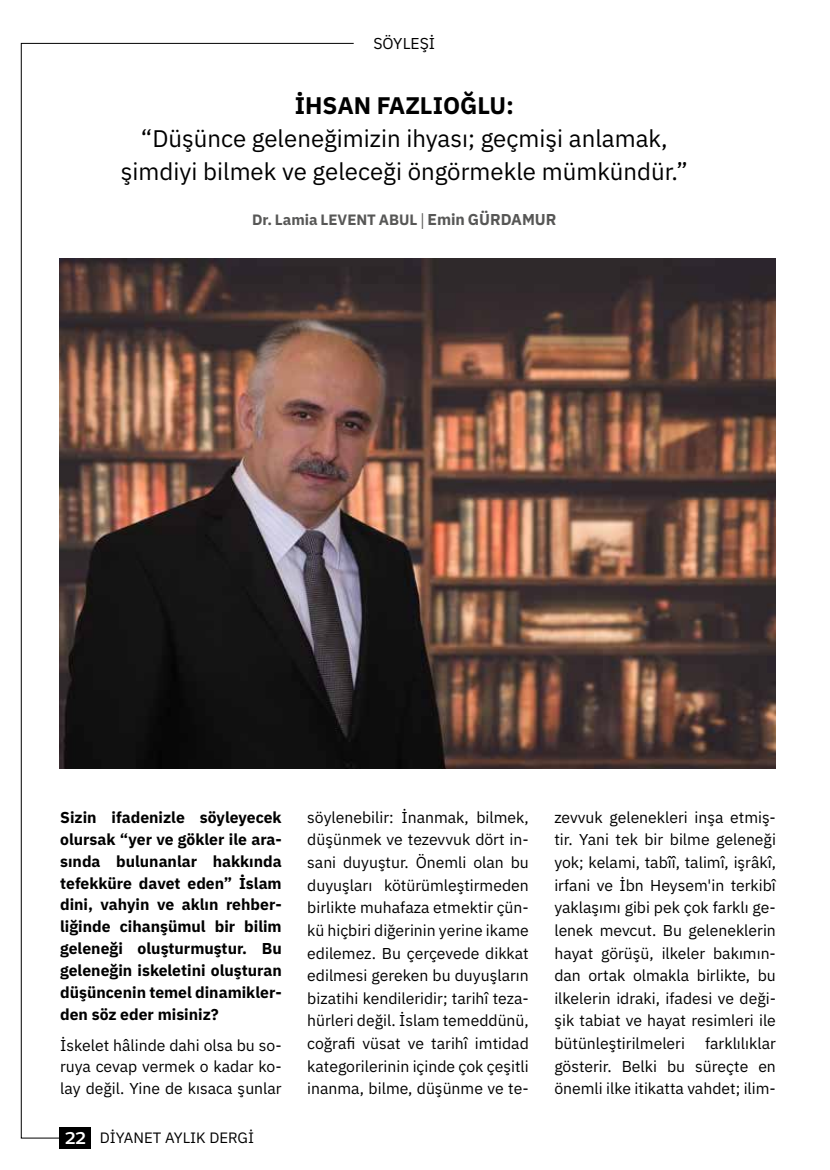
<style>
.page{position:relative;width:830px;height:1170px;background:#fff}
.page>*{position:absolute;margin:0;border:0;box-sizing:border-box;transform-origin:0 0}
.t1{font:24px/33px "IBM Plex Sans";color:#000;text-align:center}
.t2{font:700 24px "IBM Plex Sans";color:#000}
.t3{font:15.75px/22.6px "IBM Plex Sans";color:#000;text-align:justify}
.t4{font:700 15.75px/21.9px "IBM Plex Sans";color:#000;text-align:justify}
.t5{font:700 15px "IBM Plex Sans";color:#575756}
.t6{font:15px "IBM Plex Sans";color:#000}
.s1{font-family:"Minion Pro";font-weight:400;font-size:15.75px}
.s2{font-size:15.75px}
.s3{font-family:"Gentona";font-weight:500;font-size:19.5px;color:#fff}
</style>
<div class="page">
<div style="left:60px;top:1127px;width:31px;height:21px;background:#000"></div>
<svg style="left:21px;top:43px;width:333px;height:1095px"></svg>
<img style="left:60px;top:258px;width:715px;height:510px">
<p class="t3" style="left:373px;top:30px;width:63px">SÖYLEŞİ</p>
<h1 class="t2" style="left:294px;top:87px;width:221px">İHSAN FAZLIOĞLU:</h1>
<h1 class="t1" style="left:121px;top:120px;width:568px">“Düşünce geleneğimizin ihyası; geçmişi anlamak, şimdiyi bilmek ve geleceği öngörmekle mümkündür.”</h1>
<p class="t5" style="left:252px;top:208px;width:306px">Dr. Lamia LEVENT ABUL <span class="s1">|</span> <span class="s2">Emin GÜRDAMUR</span></p>
<p class="t4" style="left:60px;top:804px;width:223px">Sizin ifadenizle söyleyecek olursak “yer ve gökler ile ara&shy;sında bulunanlar hakkında tefekküre davet eden” İslam dini, vahyin ve aklın rehber&shy;liğinde cihanşümul bir bilim geleneği oluşturmuştur. Bu geleneğin iskeletini oluşturan düşüncenin temel dinamikler&shy;den söz eder misiniz?</p>
<p class="t3" style="left:60px;top:1032px;width:223px;line-height:21.9px">İskelet hâlinde dahi olsa bu so&shy;ruya cevap vermek o kadar ko&shy;lay değil. Yine de kısaca şunlar</p>
<p class="t6" style="left:65px;top:1125px;width:190px"><span class="s3">22</span> DİYANET AYLIK DERGİ</p>
<p class="t3" style="left:307px;top:804px;width:223px">söylenebilir: İnanmak, bilmek, düşünmek ve tezevvuk dört in&shy;sani duyuştur. Önemli olan bu duyuşları kötürümleştirmeden birlikte muhafaza etmektir çün&shy;kü hiçbiri diğerinin yerine ikame edilemez. Bu çerçevede dikkat edilmesi gereken bu duyuşların bizatihi kendileridir; tarihî teza&shy;hürleri değil. İslam temeddünü, coğrafi vüsat ve tarihî imtidad kategorilerinin içinde çok çeşitli inanma, bilme, düşünme ve te-</p>
<p class="t3" style="left:554px;top:804px;width:223px">zevvuk gelenekleri inşa etmiş&shy;tir. Yani tek bir bilme geleneği yok; kelami, tabîî, talimî, işrâkî, irfani ve İbn Heysem'in terkibî yaklaşımı gibi pek çok farklı ge&shy;lenek mevcut. Bu geleneklerin hayat görüşü, ilkeler bakımın&shy;dan ortak olmakla birlikte, bu ilkelerin idraki, ifadesi ve deği&shy;şik tabiat ve hayat resimleri ile bütünleştirilmeleri</p>
<p class="t3" style="left:554px;top:1030px;width:223px;text-indent:151px">farklılıklar gösterir. Belki bu süreçte en önemli ilke itikatta vahdet; ilim-</p>
</div>
